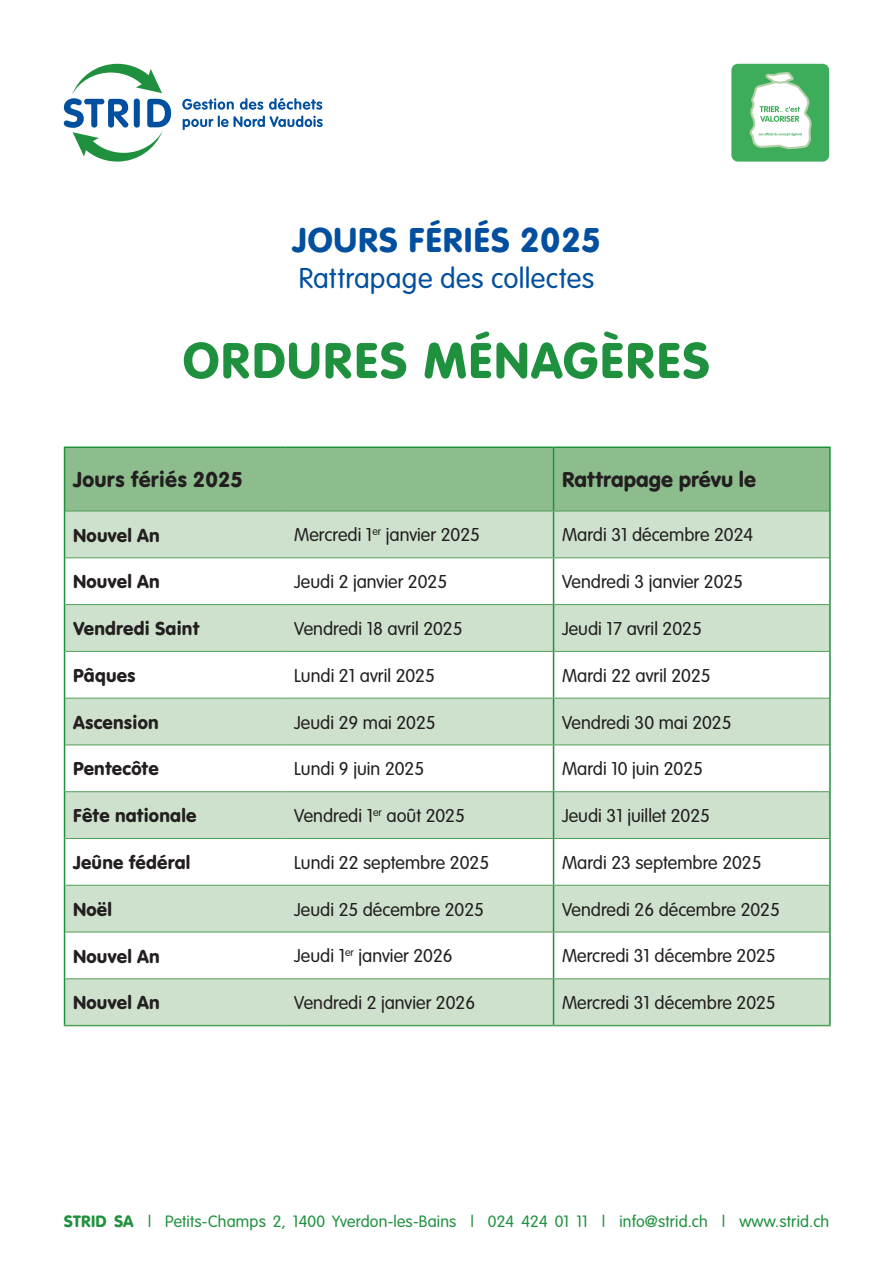
<style>
.page{position:relative;width:893px;height:1263px;background:#fff}
.page>*{position:absolute;margin:0;border:0;box-sizing:border-box;transform-origin:0 0}
.t1{font:52.5px "VAG Rundschrift D";letter-spacing:.03em;color:#1f913e}
.t2{font:36px "VAG Rundschrift D";letter-spacing:.02em;color:#014f9e}
.t3{font:300 30px "VAG Rundschrift D";letter-spacing:.01em;color:#014f9e}
.t4{font:22.5px "VAG Rundschrift D";color:#231f20}
.t5{font:300 19.5px "VAG Rundschrift D";color:#231f20}
.t6{font:19.5px "VAG Rundschrift D";letter-spacing:.01em;color:#231f20}
.t7{font:300 17.25px "VAG Rundschrift D";letter-spacing:.01em;color:#1f913e}
.s1{font-weight:400}
</style>
<div class="page">
<svg style="left:182px;top:98px;width:141px;height:32px"></svg>
<svg style="left:64px;top:64px;width:107px;height:98px"></svg>
<div style="left:731px;top:64px;width:98px;height:98px;background:#3ead5b;border-radius:7px"></div>
<svg style="left:748px;top:72px;width:64px;height:90px"></svg>
<div style="left:65px;top:448px;width:764px;height:63px;background:#8ebd8d"></div>
<svg style="left:65px;top:512px;width:764px;height:513px;fill:#cee1cc"></svg>
<hr style="left:553px;top:448px;width:1px;height:63px;background:#1f913e">
<hr style="left:553px;top:511px;width:1px;height:46px;background:#1f913e">
<hr style="left:65px;top:651px;width:221px;height:1px;background:#51a058">
<hr style="left:286px;top:651px;width:268px;height:1px;background:#51a058">
<hr style="left:553px;top:558px;width:1px;height:46px;background:#1f913e">
<hr style="left:553px;top:605px;width:1px;height:46px;background:#1f913e">
<hr style="left:553px;top:932px;width:1px;height:46px;background:#1f913e">
<hr style="left:553px;top:979px;width:1px;height:46px;background:#1f913e">
<hr style="left:554px;top:557px;width:275px;height:1px;background:#51a058">
<hr style="left:554px;top:604px;width:275px;height:1px;background:#51a058">
<hr style="left:554px;top:932px;width:275px;height:1px;background:#51a058">
<hr style="left:554px;top:978px;width:275px;height:1px;background:#51a058">
<hr style="left:65px;top:511px;width:221px;height:1px;background:#51a058">
<hr style="left:65px;top:557px;width:221px;height:1px;background:#51a058">
<hr style="left:65px;top:604px;width:221px;height:1px;background:#51a058">
<hr style="left:65px;top:698px;width:221px;height:1px;background:#51a058">
<hr style="left:65px;top:932px;width:221px;height:1px;background:#51a058">
<hr style="left:65px;top:978px;width:221px;height:1px;background:#51a058">
<hr style="left:286px;top:511px;width:268px;height:1px;background:#51a058">
<hr style="left:286px;top:557px;width:268px;height:1px;background:#51a058">
<hr style="left:286px;top:604px;width:268px;height:1px;background:#51a058">
<hr style="left:286px;top:698px;width:268px;height:1px;background:#51a058">
<hr style="left:286px;top:932px;width:268px;height:1px;background:#51a058">
<hr style="left:286px;top:978px;width:268px;height:1px;background:#51a058">
<hr style="left:553px;top:652px;width:1px;height:46px;background:#1f913e">
<hr style="left:554px;top:511px;width:275px;height:1px;background:#51a058">
<hr style="left:554px;top:651px;width:275px;height:1px;background:#51a058">
<hr style="left:65px;top:744px;width:221px;height:1px;background:#51a058">
<hr style="left:286px;top:744px;width:268px;height:1px;background:#51a058">
<hr style="left:553px;top:698px;width:1px;height:46px;background:#1f913e">
<hr style="left:554px;top:698px;width:275px;height:1px;background:#51a058">
<hr style="left:65px;top:791px;width:221px;height:1px;background:#51a058">
<hr style="left:65px;top:838px;width:221px;height:1px;background:#51a058">
<hr style="left:286px;top:791px;width:268px;height:1px;background:#51a058">
<hr style="left:286px;top:838px;width:268px;height:1px;background:#51a058">
<hr style="left:553px;top:745px;width:1px;height:46px;background:#1f913e">
<hr style="left:553px;top:792px;width:1px;height:46px;background:#1f913e">
<hr style="left:553px;top:839px;width:1px;height:46px;background:#1f913e">
<hr style="left:553px;top:886px;width:1px;height:46px;background:#1f913e">
<hr style="left:554px;top:744px;width:275px;height:1px;background:#51a058">
<hr style="left:554px;top:791px;width:275px;height:1px;background:#51a058">
<hr style="left:554px;top:885px;width:275px;height:1px;background:#51a058">
<hr style="left:64px;top:446px;width:222px;height:2px;background:#1f913e">
<hr style="left:64px;top:448px;width:1px;height:63px;background:#1f913e">
<hr style="left:286px;top:446px;width:268px;height:2px;background:#1f913e">
<hr style="left:554px;top:446px;width:277px;height:2px;background:#1f913e">
<hr style="left:829px;top:448px;width:2px;height:63px;background:#1f913e">
<hr style="left:64px;top:511px;width:1px;height:47px;background:#1f913e">
<hr style="left:829px;top:511px;width:2px;height:47px;background:#1f913e">
<hr style="left:64px;top:558px;width:1px;height:47px;background:#1f913e">
<hr style="left:829px;top:558px;width:2px;height:47px;background:#1f913e">
<hr style="left:64px;top:605px;width:1px;height:46px;background:#1f913e">
<hr style="left:829px;top:605px;width:2px;height:46px;background:#1f913e">
<hr style="left:64px;top:651px;width:1px;height:47px;background:#1f913e">
<hr style="left:829px;top:651px;width:2px;height:47px;background:#1f913e">
<hr style="left:64px;top:698px;width:1px;height:47px;background:#1f913e">
<hr style="left:829px;top:698px;width:2px;height:47px;background:#1f913e">
<hr style="left:64px;top:745px;width:1px;height:47px;background:#1f913e">
<hr style="left:829px;top:745px;width:2px;height:47px;background:#1f913e">
<hr style="left:64px;top:792px;width:1px;height:46px;background:#1f913e">
<hr style="left:829px;top:792px;width:2px;height:46px;background:#1f913e">
<hr style="left:64px;top:838px;width:1px;height:47px;background:#1f913e">
<hr style="left:829px;top:838px;width:2px;height:47px;background:#1f913e">
<hr style="left:64px;top:885px;width:1px;height:47px;background:#1f913e">
<hr style="left:829px;top:885px;width:2px;height:47px;background:#1f913e">
<hr style="left:64px;top:932px;width:1px;height:47px;background:#1f913e">
<hr style="left:829px;top:932px;width:2px;height:47px;background:#1f913e">
<hr style="left:64px;top:979px;width:1px;height:46px;background:#1f913e">
<hr style="left:829px;top:979px;width:2px;height:46px;background:#1f913e">
<hr style="left:554px;top:838px;width:275px;height:1px;background:#51a058">
<hr style="left:65px;top:885px;width:221px;height:1px;background:#51a058">
<hr style="left:286px;top:885px;width:268px;height:1px;background:#51a058">
<hr style="left:64px;top:1025px;width:222px;height:1px;background:#51a058">
<hr style="left:286px;top:1025px;width:268px;height:1px;background:#51a058">
<hr style="left:554px;top:1025px;width:277px;height:1px;background:#51a058">
<h2 class="t2" style="left:293px;top:219px;width:309px">JOURS FÉRIÉS 2025</h2>
<h3 class="t3" style="left:299px;top:262px;width:297px">Rattrapage des collectes</h3>
<h1 class="t1" style="left:183px;top:329px;width:529px">ORDURES MÉNAGÈRES</h1>
<p class="t4" style="left:73px;top:467px;width:171px">Jours fériés 2025</p>
<p class="t4" style="left:562px;top:467px;width:196px">Rattrapage prévu le</p>
<p class="t6" style="left:73px;top:523px;width:88px">Nouvel An</p>
<p class="t5" style="left:294px;top:524px;width:187px">Mercredi 1<sup>er</sup> janvier 2025</p>
<p class="t5" style="left:562px;top:524px;width:193px">Mardi 31 décembre 2024</p>
<p class="t6" style="left:73px;top:570px;width:88px">Nouvel An</p>
<p class="t5" style="left:294px;top:571px;width:154px">Jeudi 2 janvier 2025</p>
<p class="t5" style="left:562px;top:571px;width:182px">Vendredi 3 janvier 2025</p>
<p class="t6" style="left:73px;top:617px;width:128px">Vendredi Saint</p>
<p class="t5" style="left:294px;top:618px;width:170px">Vendredi 18 avril 2025</p>
<p class="t5" style="left:562px;top:618px;width:141px">Jeudi 17 avril 2025</p>
<p class="t6" style="left:73px;top:664px;width:64px">Pâques</p>
<p class="t5" style="left:294px;top:665px;width:142px">Lundi 21 avril 2025</p>
<p class="t5" style="left:562px;top:665px;width:150px">Mardi 22 avril 2025</p>
<p class="t6" style="left:73px;top:711px;width:87px">Ascension</p>
<p class="t5" style="left:294px;top:711px;width:143px">Jeudi 29 mai 2025</p>
<p class="t5" style="left:562px;top:711px;width:171px">Vendredi 30 mai 2025</p>
<p class="t6" style="left:73px;top:757px;width:87px">Pentecôte</p>
<p class="t5" style="left:294px;top:758px;width:132px">Lundi 9 juin 2025</p>
<p class="t5" style="left:562px;top:758px;width:142px">Mardi 10 juin 2025</p>
<p class="t6" style="left:73px;top:804px;width:125px">Fête nationale</p>
<p class="t5" style="left:294px;top:805px;width:172px">Vendredi 1<sup>er</sup> août 2025</p>
<p class="t5" style="left:562px;top:805px;width:149px">Jeudi 31 juillet 2025</p>
<p class="t6" style="left:73px;top:851px;width:119px">Jeûne fédéral</p>
<p class="t5" style="left:294px;top:852px;width:196px">Lundi 22 septembre 2025</p>
<p class="t5" style="left:562px;top:852px;width:201px">Mardi 23 septembre 2025</p>
<p class="t6" style="left:73px;top:898px;width:41px">Noël</p>
<p class="t5" style="left:294px;top:899px;width:191px">Jeudi 25 décembre 2025</p>
<p class="t5" style="left:562px;top:899px;width:219px">Vendredi 26 décembre 2025</p>
<p class="t6" style="left:73px;top:944px;width:88px">Nouvel An</p>
<p class="t5" style="left:294px;top:945px;width:160px">Jeudi 1<sup>er</sup> janvier 2026</p>
<p class="t5" style="left:562px;top:945px;width:215px">Mercredi 31 décembre 2025</p>
<p class="t6" style="left:73px;top:991px;width:88px">Nouvel An</p>
<p class="t5" style="left:294px;top:992px;width:182px">Vendredi 2 janvier 2026</p>
<p class="t5" style="left:562px;top:992px;width:215px">Mercredi 31 décembre 2025</p>
<p class="t7" style="left:64px;top:1212px;width:767px"><span class="s1">STRID SA</span> | Petits-Champs 2, 1400 Yverdon-les-Bains | 024 424 01 11 | info@strid.ch | www.strid.ch</p>
</div>
